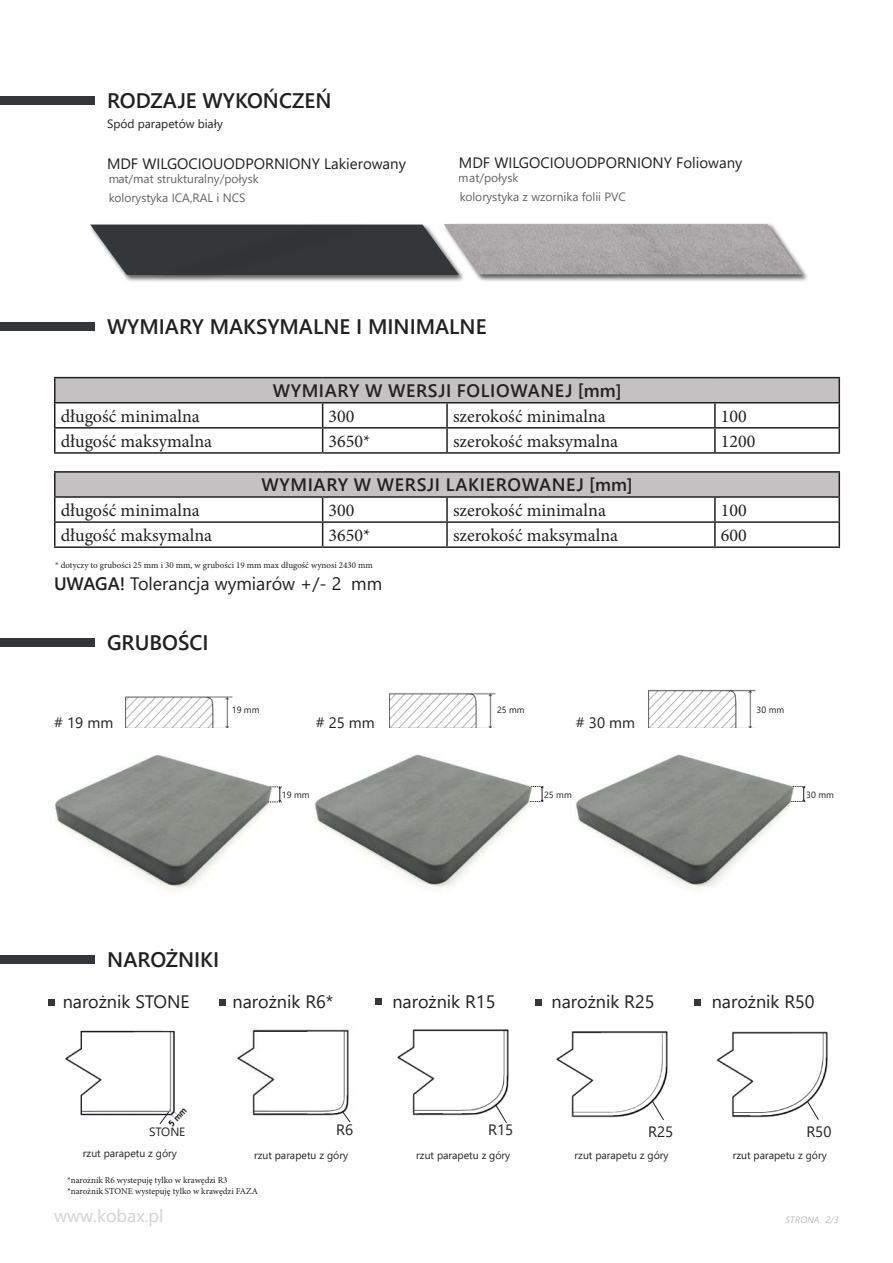
<style>
.page{position:relative;width:893px;height:1263px;background:#fff}
.page>*{position:absolute;margin:0;border:0;box-sizing:border-box;transform-origin:0 0}
.t1{font:600 21px "Segoe UI";color:#221f1f}
.t2{font:18px "Minion Pro";color:#221f1f}
.t3{font:18px "Segoe UI";color:#221f1f}
.t4{font:600 18px "Segoe UI";letter-spacing:.035em;color:#221f1f}
.t5{font:18px "Segoe UI";color:#d1d2d4}
.t6{font:15px "Segoe UI";color:#221f1f}
.t7{font:12px/18.3px "Segoe UI";color:#221f1f}
.t8{font:10.5px "Segoe UI";color:#221f1f}
.t9{font:9px/10.8px "Minion Pro";color:#221f1f}
.t10{font:9px "Segoe UI";color:#221f1f}
.t11{font:italic 300 9px "Segoe UI";letter-spacing:.035em;color:#939597}
.s1{font-weight:600}
</style>
<div class="page">
<div style="left:443px;top:222px;width:366px;height:60px;background:#221f1f;opacity:.75"></div>
<img style="left:466px;top:224px;width:336px;height:50px">
<div style="left:55px;top:378px;width:784px;height:25px;background:#c3c1c2"></div>
<hr style="left:54px;top:377px;width:269px;height:1px;background:#221f1f">
<hr style="left:54px;top:378px;width:2px;height:24px;background:#221f1f">
<hr style="left:323px;top:377px;width:124px;height:1px;background:#221f1f">
<hr style="left:447px;top:377px;width:268px;height:1px;background:#221f1f">
<hr style="left:715px;top:377px;width:125px;height:1px;background:#221f1f">
<hr style="left:838px;top:378px;width:2px;height:24px;background:#221f1f">
<hr style="left:54px;top:402px;width:269px;height:1px;background:#221f1f">
<hr style="left:54px;top:403px;width:2px;height:24px;background:#221f1f">
<hr style="left:323px;top:402px;width:124px;height:1px;background:#221f1f">
<hr style="left:447px;top:402px;width:268px;height:1px;background:#221f1f">
<hr style="left:446px;top:403px;width:2px;height:24px;background:#221f1f">
<hr style="left:715px;top:402px;width:125px;height:1px;background:#221f1f">
<hr style="left:714px;top:403px;width:2px;height:24px;background:#221f1f">
<hr style="left:838px;top:403px;width:2px;height:24px;background:#221f1f">
<hr style="left:54px;top:427px;width:269px;height:2px;background:#221f1f">
<hr style="left:54px;top:429px;width:2px;height:23px;background:#221f1f">
<hr style="left:323px;top:427px;width:124px;height:2px;background:#221f1f">
<svg style="left:322px;top:403px;width:1px;height:49px"></svg>
<hr style="left:447px;top:427px;width:268px;height:2px;background:#221f1f">
<hr style="left:446px;top:429px;width:2px;height:23px;background:#221f1f">
<hr style="left:715px;top:427px;width:125px;height:2px;background:#221f1f">
<hr style="left:714px;top:429px;width:2px;height:23px;background:#221f1f">
<hr style="left:838px;top:429px;width:2px;height:23px;background:#221f1f">
<hr style="left:54px;top:452px;width:269px;height:2px;background:#221f1f">
<hr style="left:323px;top:452px;width:124px;height:2px;background:#221f1f">
<hr style="left:447px;top:452px;width:268px;height:2px;background:#221f1f">
<hr style="left:715px;top:452px;width:125px;height:2px;background:#221f1f">
<div style="left:55px;top:472px;width:784px;height:25px;background:#c3c1c2"></div>
<hr style="left:54px;top:471px;width:269px;height:2px;background:#221f1f">
<hr style="left:54px;top:473px;width:2px;height:23px;background:#221f1f">
<hr style="left:323px;top:471px;width:124px;height:2px;background:#221f1f">
<hr style="left:447px;top:471px;width:268px;height:2px;background:#221f1f">
<hr style="left:715px;top:471px;width:125px;height:2px;background:#221f1f">
<hr style="left:838px;top:473px;width:2px;height:23px;background:#221f1f">
<hr style="left:54px;top:496px;width:269px;height:2px;background:#221f1f">
<hr style="left:54px;top:498px;width:2px;height:23px;background:#221f1f">
<hr style="left:323px;top:496px;width:124px;height:2px;background:#221f1f">
<hr style="left:447px;top:496px;width:268px;height:2px;background:#221f1f">
<hr style="left:446px;top:498px;width:2px;height:23px;background:#221f1f">
<hr style="left:715px;top:496px;width:125px;height:2px;background:#221f1f">
<hr style="left:714px;top:498px;width:2px;height:23px;background:#221f1f">
<hr style="left:838px;top:498px;width:2px;height:23px;background:#221f1f">
<hr style="left:54px;top:521px;width:269px;height:2px;background:#221f1f">
<hr style="left:54px;top:523px;width:2px;height:23px;background:#221f1f">
<hr style="left:323px;top:521px;width:124px;height:2px;background:#221f1f">
<svg style="left:322px;top:498px;width:1px;height:48px"></svg>
<hr style="left:447px;top:521px;width:268px;height:2px;background:#221f1f">
<hr style="left:446px;top:523px;width:2px;height:23px;background:#221f1f">
<hr style="left:715px;top:521px;width:125px;height:2px;background:#221f1f">
<hr style="left:714px;top:523px;width:2px;height:23px;background:#221f1f">
<hr style="left:838px;top:523px;width:2px;height:23px;background:#221f1f">
<hr style="left:54px;top:546px;width:269px;height:2px;background:#221f1f">
<hr style="left:323px;top:546px;width:124px;height:2px;background:#221f1f">
<hr style="left:447px;top:546px;width:268px;height:2px;background:#221f1f">
<hr style="left:715px;top:546px;width:125px;height:2px;background:#221f1f">
<div style="left:0;top:322px;width:94px;height:8px;background:#333739"></div>
<img style="left:54px;top:754px;width:218px;height:138px">
<img style="left:314px;top:754px;width:217px;height:137px">
<img style="left:576px;top:754px;width:217px;height:137px">
<img style="left:125px;top:696px;width:108px;height:31px">
<svg style="left:268px;top:787px;width:14px;height:16px"></svg>
<svg style="left:530px;top:786px;width:14px;height:16px"></svg>
<svg style="left:791px;top:786px;width:14px;height:16px"></svg>
<img style="left:389px;top:693px;width:107px;height:34px">
<img style="left:648px;top:689px;width:108px;height:38px">
<div style="left:0;top:638px;width:94px;height:8px;background:#333739"></div>
<div style="left:0;top:96px;width:94px;height:9px;background:#333739"></div>
<div style="left:89px;top:223px;width:377px;height:59px;background:#221f1f;opacity:.75"></div>
<div style="left:151px;top:222px;width:216px;height:60px;background:#221f1f;opacity:.11"></div>
<svg style="left:90px;top:224px;width:369px;height:51px;background:#474a4c"></svg>
<div style="left:0;top:955px;width:94px;height:8px;background:#333739"></div>
<div style="left:219px;top:999px;width:7px;height:7px;background:#333739"></div>
<div style="left:535px;top:999px;width:7px;height:7px;background:#333739"></div>
<div style="left:375px;top:998px;width:7px;height:6px;background:#333739"></div>
<div style="left:48px;top:999px;width:7px;height:7px;background:#333739"></div>
<img style="left:65px;top:1030px;width:122px;height:97px">
<img style="left:237px;top:1029px;width:113px;height:87px">
<img style="left:397px;top:1029px;width:112px;height:87px">
<img style="left:556px;top:1031px;width:112px;height:90px">
<div style="left:695px;top:999px;width:6px;height:7px;background:#333739"></div>
<img style="left:716px;top:1031px;width:112px;height:87px">
<svg style="left:807px;top:1101px;width:12px;height:19px"></svg>
<svg style="left:652px;top:1101px;width:12px;height:19px"></svg>
<svg style="left:495px;top:1104px;width:12px;height:19px"></svg>
<svg style="left:342px;top:1110px;width:9px;height:12px"></svg>
<svg style="left:159px;top:1111px;width:10px;height:13px"></svg>
<p class="t1" style="left:107px;top:81px;width:226px">RODZAJE WYKOŃCZEŃ</p>
<p class="t7" style="left:107px;top:113px;width:117px">Spód parapetów biały</p>
<p class="t6" style="left:107px;top:158px;width:301px">MDF WILGOCIOUODPORNIONY Lakierowany</p>
<p class="t7" style="left:108px;top:169px;width:152px">mat/mat strukturalny/połysk kolorystyka ICA,RAL i NCS</p>
<p class="t6" style="left:459px;top:157px;width:285px">MDF WILGOCIOUODPORNIONY Foliowany</p>
<p class="t7" style="left:459px;top:168px;width:61px">mat/połysk</p>
<p class="t7" style="left:459px;top:188px;width:168px">kolorystyka z wzornika folii PVC</p>
<p class="t1" style="left:107px;top:319px;width:381px">WYMIARY MAKSYMALNE I MINIMALNE</p>
<p class="t4" style="left:273px;top:384px;width:350px">WYMIARY W WERSJI FOLIOWANEJ [MM]</p>
<p class="t2" style="left:61px;top:409px;width:141px">długość minimalna</p>
<p class="t2" style="left:329px;top:409px;width:27px">300</p>
<p class="t2" style="left:453px;top:409px;width:154px">szerokość minimalna</p>
<p class="t2" style="left:721px;top:409px;width:27px">100</p>
<p class="t2" style="left:61px;top:434px;width:153px">długość maksymalna</p>
<p class="t2" style="left:329px;top:434px;width:43px">3650*</p>
<p class="t2" style="left:453px;top:434px;width:167px">szerokość maksymalna</p>
<p class="t2" style="left:721px;top:434px;width:36px">1200</p>
<p class="t4" style="left:261px;top:478px;width:373px">WYMIARY W WERSJI LAKIEROWANEJ [MM]</p>
<p class="t2" style="left:61px;top:503px;width:141px">długość minimalna</p>
<p class="t2" style="left:329px;top:503px;width:27px">300</p>
<p class="t2" style="left:453px;top:503px;width:154px">szerokość minimalna</p>
<p class="t2" style="left:721px;top:503px;width:27px">100</p>
<p class="t2" style="left:61px;top:528px;width:153px">długość maksymalna</p>
<p class="t2" style="left:329px;top:528px;width:43px">3650*</p>
<p class="t2" style="left:453px;top:528px;width:167px">szerokość maksymalna</p>
<p class="t2" style="left:721px;top:528px;width:27px">600</p>
<p class="t9" style="left:55px;top:560px;width:319px">* dotyczy to grubości 25 mm i 30 mm, w grubości 19 mm max długość wynosi 2430 mm</p>
<p class="t3" style="left:54px;top:576px;width:330px"><span class="s1">UWAGA!</span> Tolerancja wymiarów +/- 2 mm</p>
<p class="t1" style="left:107px;top:623px;width:103px">GRUBOŚCI</p>
<p class="t10" style="left:232px;top:706px;width:29px">19 mm</p>
<p class="t10" style="left:497px;top:706px;width:29px">25 mm</p>
<p class="t10" style="left:757px;top:706px;width:29px">30 mm</p>
<p class="t6" style="left:54px;top:716px;width:61px"># 19 mm</p>
<p class="t6" style="left:316px;top:716px;width:61px"># 25 mm</p>
<p class="t6" style="left:576px;top:716px;width:61px"># 30 mm</p>
<p class="t10" style="left:282px;top:791px;width:29px">19 mm</p>
<p class="t10" style="left:544px;top:791px;width:29px">25 mm</p>
<p class="t10" style="left:806px;top:791px;width:29px">30 mm</p>
<p class="t1" style="left:107px;top:940px;width:114px">NAROŻNIKI</p>
<p class="t3" style="left:63px;top:984px;width:129px">narożnik STONE</p>
<p class="t3" style="left:233px;top:984px;width:102px">narożnik R6*</p>
<p class="t3" style="left:551px;top:984px;width:104px">narożnik R25</p>
<p class="t3" style="left:392px;top:984px;width:104px">narożnik R15</p>
<p class="t3" style="left:712px;top:984px;width:104px">narożnik R50</p>
<p class="t7" style="left:149px;top:1123px;width:38px">STONE</p>
<p class="t6" style="left:336px;top:1115px;width:19px">R6</p>
<p class="t6" style="left:488px;top:1124px;width:27px">R15</p>
<p class="t6" style="left:648px;top:1126px;width:27px">R25</p>
<p class="t6" style="left:806px;top:1126px;width:27px">R50</p>
<p class="t8" style="left:83px;top:1149px;width:96px">rzut parapetu z góry</p>
<p class="t9" style="left:67px;top:1176px;width:192px">*narożnik R6 wystepuję tylko w krawędzi R3 *narożnik STONE wystepuję tylko w krawędzi FAZA</p>
<p class="t8" style="left:254px;top:1151px;width:96px">rzut parapetu z góry</p>
<p class="t8" style="left:575px;top:1151px;width:96px">rzut parapetu z góry</p>
<p class="t8" style="left:416px;top:1151px;width:96px">rzut parapetu z góry</p>
<p class="t8" style="left:733px;top:1151px;width:96px">rzut parapetu z góry</p>
<p class="t5" style="left:54px;top:1208px;width:111px">www.kobax.pl</p>
<p class="t11" style="left:785px;top:1216px;width:55px">STRONA 2/3</p>
</div>
